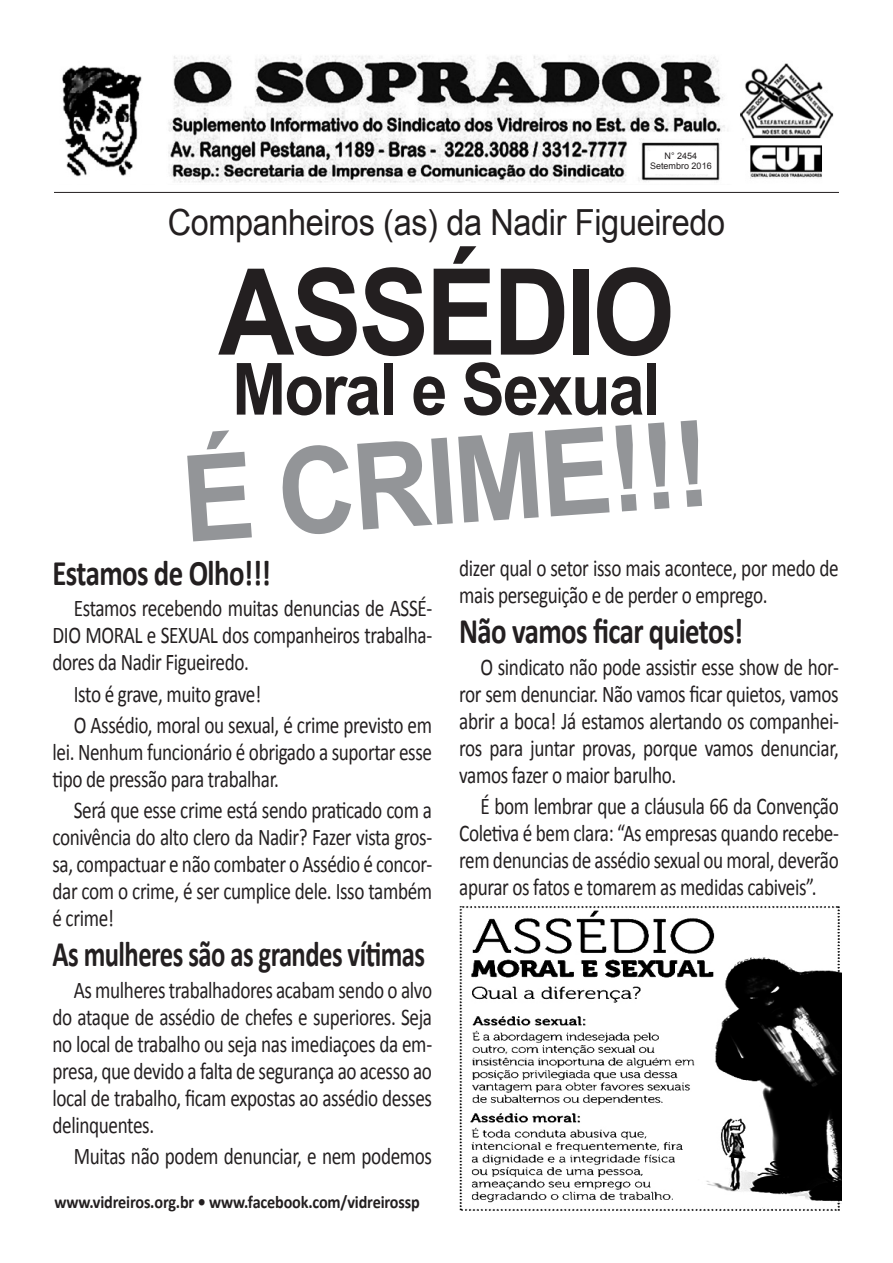
<style>
.page{position:relative;width:893px;height:1263px;background:#fff}
.page>*{position:absolute;margin:0;border:0;box-sizing:border-box;transform-origin:0 0}
.t1{font:700 120px "Arial";color:#939598;scale:.9 1}
.t2{font:700 120px "Arial";letter-spacing:-.03em;color:#231f20;scale:.88 1}
.t3{font:700 72px "Arial";letter-spacing:-.03em;color:#231f20;scale:.9 1}
.t4{font:700 36px "Calibri";letter-spacing:-.02em;color:#231f20;scale:.8 1}
.t5{font:36px "Arial";letter-spacing:-.01em;color:#231f20;scale:.9 1}
.t6{font:700 36px "Calibri";letter-spacing:-.02em;color:#231f20;scale:.74 1}
.t7{font:24px/27px "Calibri";letter-spacing:-.02em;color:#231f20;text-align:justify;scale:.8 1}
.t8{font:700 18px "Calibri";letter-spacing:-.01em;color:#231f20;scale:.9 1}
.t9{font:9px "Arial";color:#231f20}
</style>
<div class="page">
<img style="left:62px;top:55px;width:772px;height:128px">
<hr style="left:54px;top:192px;width:785px;height:1px;background:#231f20">
<img style="left:459px;top:906px;width:382px;height:305px">
<div style="left:656px;top:148px;width:54px;height:7px;background:#fff"></div>
<div style="left:649px;top:152px;width:64px;height:21px;background:#fff"></div>
<p class="t9" style="left:665px;top:150px;width:34px">N° 2454</p>
<p class="t9" style="left:650px;top:160px;width:63px">Setembro 2016</p>
<p class="t5" style="left:168px;top:198px;width:621px">Companheiros (as) da Nadir Figueiredo</p>
<p class="t2" style="left:218px;top:232px;width:520px">ASSÉDIO</p>
<p class="t3" style="left:232px;top:341px;width:478px">Moral e Sexual</p>
<p class="t1" style="left:177px;top:420px;width:589px;rotate:-4deg">É CRIME!!!</p>
<p class="t4" style="left:53px;top:550px;width:275px">Estamos de Olho!!!</p>
<p class="t7" style="left:53px;top:595px;width:476px;text-indent:21px">Estamos recebendo muitas denuncias de ASSÉ-DIO MORAL e SEXUAL dos companheiros trabalha&shy;dores da Nadir Figueiredo.</p>
<p class="t7" style="left:74px;top:680px;width:236px">Isto é grave, muito grave!</p>
<p class="t7" style="left:53px;top:711px;width:476px;text-indent:21px">O Assédio, moral ou sexual, é crime previsto em lei. Nenhum funcionário é obrigado a suportar esse tipo de pressão para trabalhar.</p>
<p class="t7" style="left:53px;top:797px;width:476px;text-indent:21px">Será que esse crime está sendo praticado com a conivência do alto clero da Nadir? Fazer vista gros&shy;sa, compactuar e não combater o Assédio é concor&shy;dar com o crime, é ser cumplice dele. Isso também é crime!</p>
<p class="t6" style="left:53px;top:931px;width:505px">As mulheres são as grandes vítimas</p>
<p class="t7" style="left:53px;top:976px;width:476px;text-indent:21px">As mulheres trabalhadores acabam sendo o alvo do ataque de assédio de chefes e superiores. Seja no local de trabalho ou seja nas imediaçoes da em&shy;presa, que devido a falta de segurança ao acesso ao local de trabalho, ficam expostas ao assédio desses delinquentes.</p>
<p class="t7" style="left:74px;top:1142px;width:449px">Muitas não podem denunciar, e nem podemos</p>
<p class="t8" style="left:54px;top:1190px;width:407px">www.vidreiros.org.br • www.facebook.com/vidreirossp</p>
<p class="t7" style="left:459px;top:555px;width:476px">dizer qual o setor isso mais acontece, por medo de mais perseguição e de perder o emprego.</p>
<p class="t4" style="left:459px;top:608px;width:357px">Não vamos ficar quietos!</p>
<p class="t7" style="left:459px;top:653px;width:476px;text-indent:21px">O sindicato não pode assistir esse show de hor&shy;ror sem denunciar. Não vamos ficar quietos, vamos abrir a boca! Já estamos alertando os companhei&shy;ros para juntar provas, porque vamos denunciar, vamos fazer o maior barulho.</p>
<p class="t7" style="left:459px;top:792px;width:476px;text-indent:21px">É bom lembrar que a cláusula 66 da Convenção Coletiva é bem clara: “As empresas quando recebe&shy;rem denuncias de assédio sexual ou moral, deverão apurar os fatos e tomarem as medidas cabiveis”.</p>
</div>
